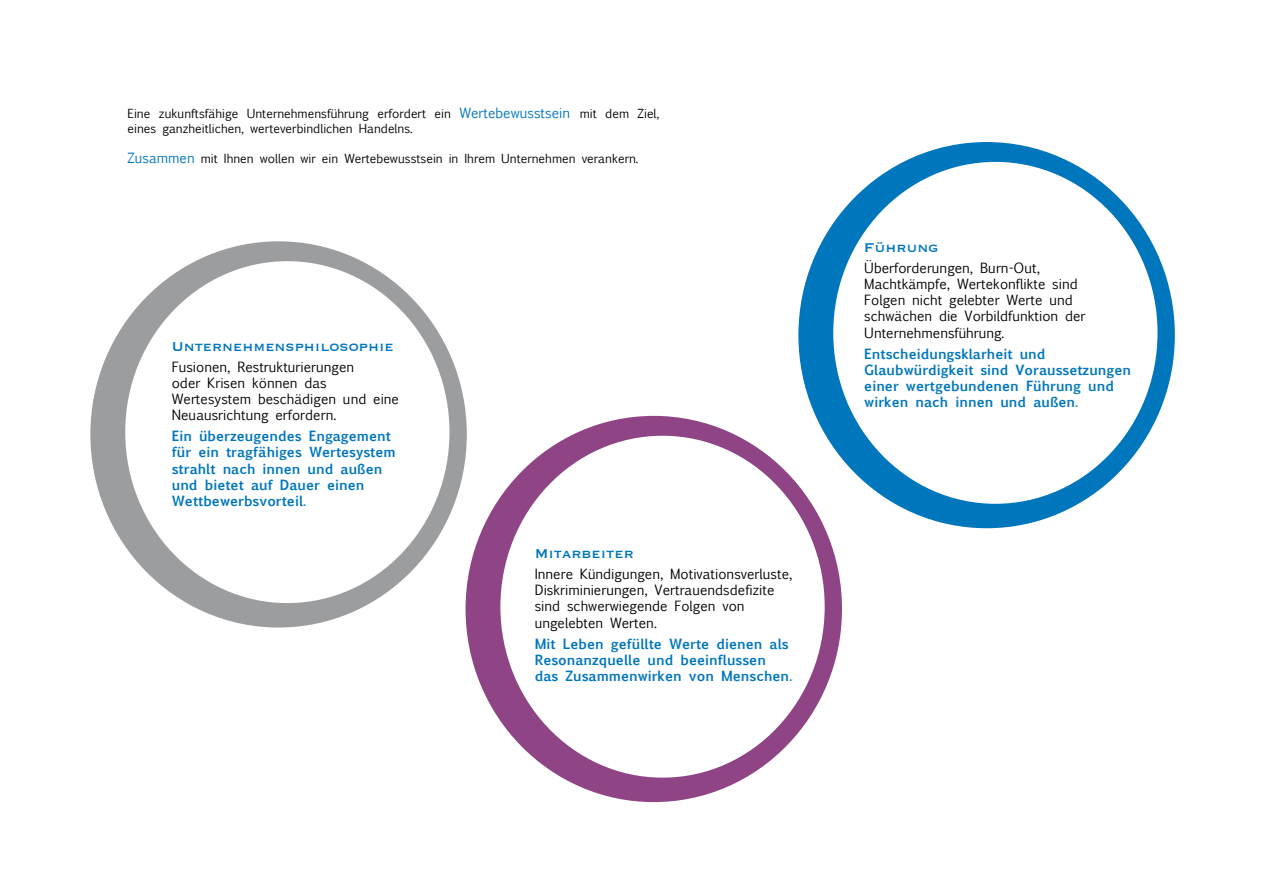
<style>
.page{position:relative;width:1263px;height:893px;background:#fff}
.page>*{position:absolute;margin:0;border:0;box-sizing:border-box;transform-origin:0 0}
.t1{font:16.5px "Copperplate";color:#0076bd}
.t2{font:13.5px/16.2px "Euphemia UCAS";color:#000}
.t3{font:700 13.5px/16.2px "Euphemia UCAS";color:#0076bd}
.t4{font:13.5px "Euphemia UCAS";color:#0076bd}
.t5{font:12px "Euphemia UCAS";color:#000}
</style>
<div class="page">
<div style="left:90px;top:241px;width:377px;height:386px;background:#9c9d9f;border-radius:50%"></div>
<div style="left:125px;top:261px;width:324px;height:342px;background:#fff;border-radius:50%"></div>
<div style="left:465px;top:416px;width:377px;height:386px;background:#8f4485;border-radius:50%"></div>
<div style="left:500px;top:436px;width:325px;height:342px;background:#fff;border-radius:50%"></div>
<div style="left:798px;top:142px;width:377px;height:386px;background:#0076bd;border-radius:50%"></div>
<div style="left:833px;top:162px;width:324px;height:342px;background:#fff;border-radius:50%"></div>
<p class="t5" style="left:128px;top:105px;width:24px">Eine</p>
<p class="t5" style="left:159px;top:105px;width:81px">zukunftsfähige</p>
<p class="t5" style="left:247px;top:105px;width:124px">Unternehmensführung</p>
<p class="t5" style="left:377px;top:105px;width:50px">erfordert</p>
<p class="t5" style="left:162px;top:120px;width:83px">ganzheitlichen,</p>
<p class="t5" style="left:250px;top:120px;width:104px">werteverbindlichen</p>
<p class="t5" style="left:359px;top:120px;width:55px">Handelns.</p>
<p class="t5" style="left:128px;top:120px;width:30px">eines</p>
<p class="t5" style="left:435px;top:105px;width:18px">ein</p>
<p class="t4" style="left:459px;top:104px;width:112px">Wertebewusstsein</p>
<p class="t5" style="left:580px;top:105px;width:19px">mit</p>
<p class="t5" style="left:605px;top:105px;width:25px">dem</p>
<p class="t5" style="left:638px;top:105px;width:23px">Ziel,</p>
<p class="t4" style="left:128px;top:149px;width:69px">Zusammen</p>
<p class="t5" style="left:582px;top:150px;width:58px">verankern.</p>
<p class="t5" style="left:224px;top:150px;width:31px">Ihnen</p>
<p class="t5" style="left:260px;top:150px;width:36px">wollen</p>
<p class="t5" style="left:344px;top:150px;width:100px">Wertebewusstsein</p>
<p class="t5" style="left:464px;top:150px;width:32px">Ihrem</p>
<p class="t5" style="left:501px;top:150px;width:76px">Unternehmen</p>
<p class="t5" style="left:201px;top:150px;width:19px">mit</p>
<p class="t5" style="left:301px;top:150px;width:17px">wir</p>
<p class="t5" style="left:322px;top:150px;width:18px">ein</p>
<p class="t5" style="left:449px;top:150px;width:11px">in</p>
<p class="t1" style="left:172px;top:336px;width:223px">Unternehmensphilosophie</p>
<p class="t2" style="left:237px;top:358px;width:118px">Restrukturierungen</p>
<p class="t2" style="left:172px;top:358px;width:60px">Fusionen,</p>
<p class="t2" style="left:172px;top:375px;width:30px">oder</p>
<p class="t2" style="left:207px;top:375px;width:40px">Krisen</p>
<p class="t2" style="left:252px;top:375px;width:47px">können</p>
<p class="t2" style="left:304px;top:375px;width:24px">das</p>
<p class="t2" style="left:172px;top:391px;width:81px">Wertesystem</p>
<p class="t2" style="left:258px;top:391px;width:80px">beschädigen</p>
<p class="t2" style="left:275px;top:407px;width:62px">erfordern.</p>
<p class="t2" style="left:172px;top:407px;width:98px">Neuausrichtung</p>
<p class="t2" style="left:343px;top:391px;width:25px">und</p>
<p class="t2" style="left:373px;top:391px;width:27px">eine</p>
<p class="t3" style="left:172px;top:428px;width:22px">Ein</p>
<p class="t3" style="left:172px;top:444px;width:21px">für</p>
<p class="t3" style="left:199px;top:428px;width:104px">überzeugendes</p>
<p class="t3" style="left:309px;top:428px;width:84px">Engagement</p>
<p class="t3" style="left:198px;top:444px;width:22px">ein</p>
<p class="t3" style="left:226px;top:444px;width:77px">tragfähiges</p>
<p class="t3" style="left:309px;top:444px;width:88px">Wertesystem</p>
<p class="t3" style="left:172px;top:460px;width:45px">strahlt</p>
<p class="t3" style="left:223px;top:460px;width:34px">nach</p>
<p class="t3" style="left:263px;top:460px;width:39px">innen</p>
<p class="t3" style="left:308px;top:460px;width:27px">und</p>
<p class="t3" style="left:341px;top:460px;width:43px">außen</p>
<p class="t3" style="left:251px;top:476px;width:23px">auf</p>
<p class="t3" style="left:172px;top:476px;width:136px">und<br>Wettbewerbsvorteil.</p>
<p class="t3" style="left:205px;top:476px;width:41px">bietet</p>
<p class="t3" style="left:280px;top:476px;width:42px">Dauer</p>
<p class="t3" style="left:327px;top:476px;width:39px">einen</p>
<p class="t1" style="left:535px;top:543px;width:100px">Mitarbeiter</p>
<p class="t2" style="left:535px;top:566px;width:40px">Innere</p>
<p class="t2" style="left:580px;top:566px;width:85px">Kündigungen,</p>
<p class="t2" style="left:670px;top:566px;width:124px">Motivationsverluste,</p>
<p class="t2" style="left:654px;top:582px;width:122px">Vertrauendsdefizite</p>
<p class="t2" style="left:535px;top:582px;width:114px">Diskriminierungen,</p>
<p class="t2" style="left:535px;top:598px;width:27px">sind</p>
<p class="t2" style="left:567px;top:598px;width:102px">schwerwiegende</p>
<p class="t2" style="left:674px;top:598px;width:43px">Folgen</p>
<p class="t2" style="left:722px;top:598px;width:24px">von</p>
<p class="t2" style="left:535px;top:614px;width:70px">ungelebten</p>
<p class="t2" style="left:610px;top:614px;width:48px">Werten.</p>
<p class="t3" style="left:535px;top:635px;width:22px">Mit</p>
<p class="t3" style="left:563px;top:635px;width:42px">Leben</p>
<p class="t3" style="left:611px;top:635px;width:53px">gefüllte</p>
<p class="t3" style="left:669px;top:635px;width:42px">Werte</p>
<p class="t3" style="left:716px;top:635px;width:48px">dienen</p>
<p class="t3" style="left:770px;top:635px;width:21px">als</p>
<p class="t3" style="left:535px;top:651px;width:107px">Resonanzquelle</p>
<p class="t3" style="left:647px;top:651px;width:27px">und</p>
<p class="t3" style="left:680px;top:651px;width:87px">beeinflussen</p>
<p class="t3" style="left:566px;top:668px;width:118px">Zusammenwirken</p>
<p class="t3" style="left:535px;top:668px;width:25px">das</p>
<p class="t3" style="left:689px;top:668px;width:27px">von</p>
<p class="t3" style="left:721px;top:668px;width:73px">Menschen.</p>
<p class="t1" style="left:864px;top:237px;width:76px">Führung</p>
<p class="t2" style="left:864px;top:260px;width:110px">Überforderungen,</p>
<p class="t2" style="left:980px;top:260px;width:61px">Burn-Out,</p>
<p class="t2" style="left:864px;top:276px;width:87px">Machtkämpfe,</p>
<p class="t2" style="left:957px;top:276px;width:90px">Wertekonflikte</p>
<p class="t2" style="left:1052px;top:276px;width:27px">sind</p>
<p class="t2" style="left:864px;top:292px;width:43px">Folgen</p>
<p class="t2" style="left:912px;top:292px;width:32px">nicht</p>
<p class="t2" style="left:949px;top:292px;width:52px">gelebter</p>
<p class="t2" style="left:1006px;top:292px;width:38px">Werte</p>
<p class="t2" style="left:1049px;top:292px;width:25px">und</p>
<p class="t2" style="left:964px;top:308px;width:95px">Vorbildfunktion</p>
<p class="t2" style="left:864px;top:308px;width:142px">schwächen<br>Unternehmensführung.</p>
<p class="t2" style="left:939px;top:308px;width:20px">die</p>
<p class="t3" style="left:864px;top:345px;width:150px">Entscheidungsklarheit</p>
<p class="t3" style="left:1020px;top:345px;width:27px">und</p>
<p class="t2" style="left:1065px;top:308px;width:22px">der</p>
<p class="t3" style="left:864px;top:361px;width:111px">Glaubwürdigkeit</p>
<p class="t3" style="left:980px;top:361px;width:30px">sind</p>
<p class="t3" style="left:1015px;top:361px;width:117px">Voraussetzungen</p>
<p class="t3" style="left:906px;top:378px;width:114px">wertgebundenen</p>
<p class="t3" style="left:864px;top:378px;width:36px">einer</p>
<p class="t3" style="left:1026px;top:378px;width:57px">Führung</p>
<p class="t3" style="left:864px;top:394px;width:46px">wirken</p>
<p class="t3" style="left:915px;top:394px;width:34px">nach</p>
<p class="t3" style="left:955px;top:394px;width:39px">innen</p>
<p class="t3" style="left:1000px;top:394px;width:27px">und</p>
<p class="t3" style="left:1033px;top:394px;width:46px">außen.</p>
<p class="t3" style="left:1088px;top:378px;width:27px">und</p>
</div>
